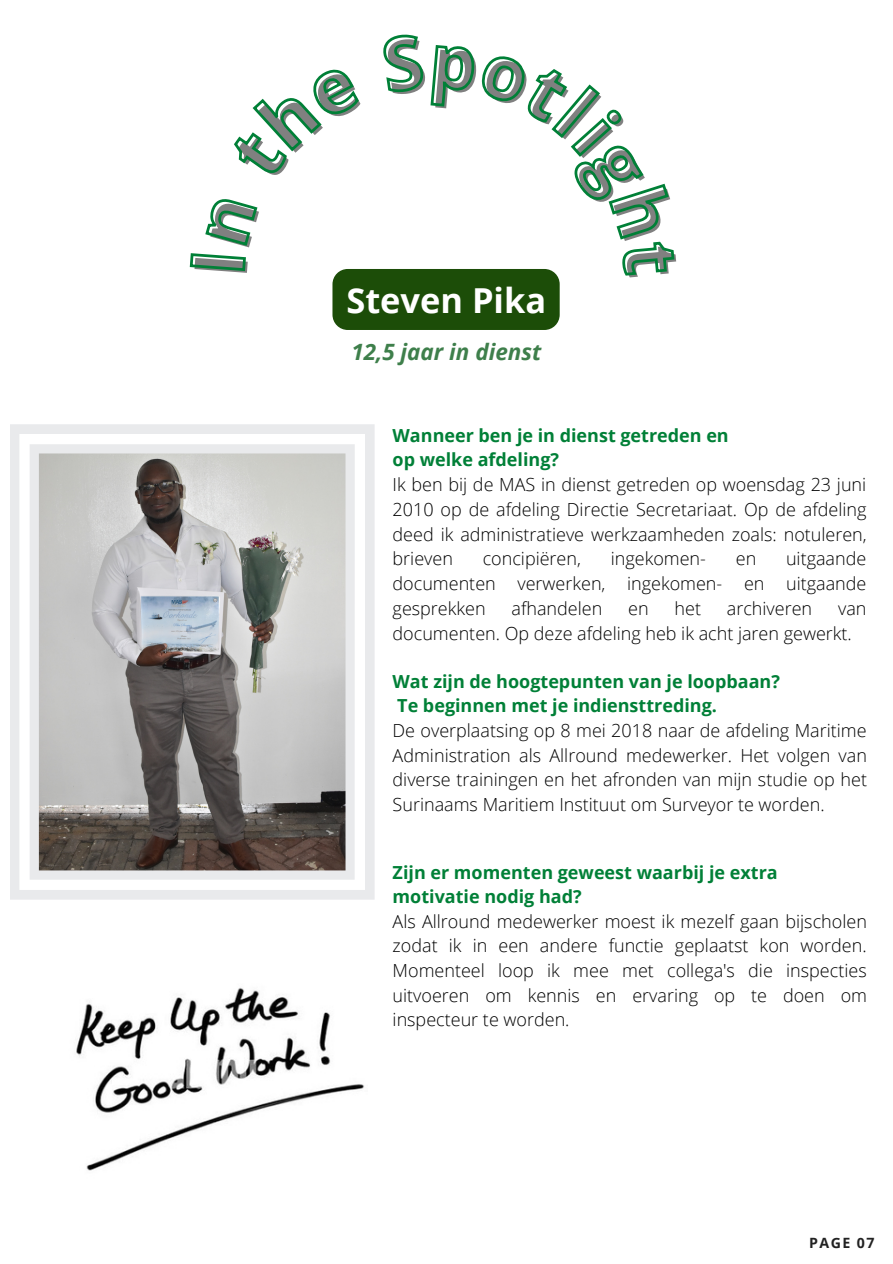
<style>
.page{position:relative;width:893px;height:1264px;background:#fff}
.page>*{position:absolute;margin:0;border:0;box-sizing:border-box;transform-origin:0 0}
.t1{font:700 34.35px "Open Sans";color:#fff}
.t2{font:italic 700 22.5px "Open Sans";color:#3e7f4b}
.t3{font:300 18px/24.6px "Open Sans";color:#000;text-align:justify}
.t4{font:700 18px/24.6px "Open Sans";color:#008037}
.t5{font:700 14.1px "Open Sans";letter-spacing:.1em;color:#222}
</style>
<div class="page">
<img style="left:76px;top:987px;width:288px;height:184px">
<svg style="left:10px;top:424px;width:364px;height:475px;background:#b6b5b4"></svg>
<div style="left:332px;top:269px;width:227px;height:61px;background:#1c4d08;border-radius:15px"></div>
<svg style="left:189px;top:199px;width:69px;height:73px"></svg>
<svg style="left:234px;top:69px;width:125px;height:105px"></svg>
<svg style="left:383px;top:34px;width:292px;height:243px"></svg>
<h1 class="t1" style="left:346px;top:276px;width:201px">Steven Pika</h1>
<p class="t2" style="left:351px;top:336px;width:191px">12,5 jaar in dienst</p>
<p class="t4" style="left:392px;top:422px;width:337px">Wanneer ben je in dienst getreden en op welke afdeling?</p>
<p class="t3" style="left:392px;top:471px;width:475px">Ik ben bij de MAS in dienst getreden op woensdag 23 juni 2010 op de afdeling Directie Secretariaat. Op de afdeling deed ik administratieve werkzaamheden zoals: notuleren, brieven</p>
<p class="t3" style="left:392px;top:546px;width:475px;text-indent:393px">uitgaande documenten verwerken, ingekomen- en uitgaande gesprekken</p>
<p class="t3" style="left:482px;top:546px;width:100px">concipiëren,</p>
<p class="t3" style="left:610px;top:546px;width:97px">ingekomen-</p>
<p class="t3" style="left:735px;top:546px;width:22px">en</p>
<p class="t3" style="left:511px;top:595px;width:92px">afhandelen</p>
<p class="t3" style="left:628px;top:595px;width:22px">en</p>
<p class="t3" style="left:674px;top:595px;width:28px">het</p>
<p class="t3" style="left:726px;top:595px;width:87px">archiveren</p>
<p class="t3" style="left:392px;top:595px;width:475px;text-indent:445px">van documenten. Op deze afdeling heb ik acht jaren gewerkt.</p>
<p class="t4" style="left:392px;top:668px;width:389px">Wat zijn de hoogtepunten van je loopbaan?<br>Te beginnen met je indiensttreding.</p>
<p class="t3" style="left:392px;top:717px;width:476px">De overplaatsing op 8 mei 2018 naar de afdeling Maritime Administration als Allround medewerker. Het volgen van diverse trainingen en het afronden van mijn studie op het Surinaams Maritiem Instituut om Surveyor te worden.</p>
<p class="t4" style="left:392px;top:859px;width:386px">Zijn er momenten geweest waarbij je extra motivatie nodig had?</p>
<p class="t3" style="left:392px;top:908px;width:476px">Als Allround medewerker moest ik mezelf gaan bijscholen zodat ik in een andere functie geplaatst kon worden.<br>Momenteel loop ik mee met collega's die inspecties uitvoeren om kennis en ervaring op te doen om inspecteur te worden.</p>
<p class="t5" style="left:809px;top:1233px;width:67px">PAGE 07</p>
</div>
